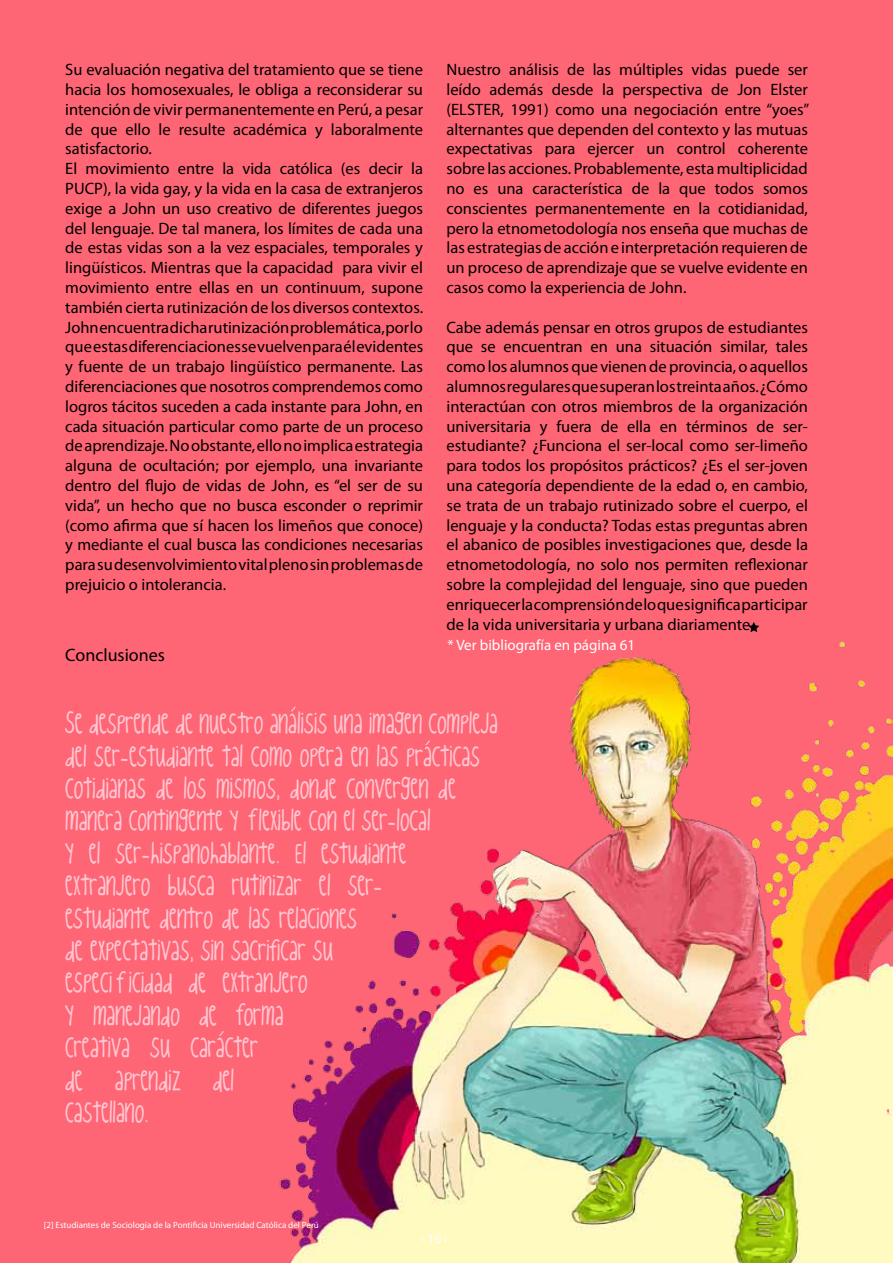
<style>
.page{position:relative;width:893px;height:1263px;background:#fe6575}
.page>*{position:absolute;margin:0;border:0;box-sizing:border-box;transform-origin:0 0}
.t1{font:27px/32.4px "kingcoo LKC";color:#fec6d1}
.t2{font:18px "Myriad Pro";color:#000}
.t3{font:16.5px/19.8px "Myriad Pro";color:#000;text-align:justify}
.t4{font:15px "Myriad Pro";color:#fff}
.t5{font:13.5px "Myriad Pro";color:#fff}
.t6{font:9px "Myriad Pro";color:#fff}
</style>
<div class="page">
<img style="left:279px;top:632px;width:614px;height:631px">
<svg style="left:748px;top:622px;width:11px;height:10px"></svg>
<svg style="left:291px;top:689px;width:21px;height:24px"></svg>
<svg style="left:425px;top:723px;width:21px;height:23px"></svg>
<svg style="left:219px;top:1031px;width:5px;height:5px"></svg>
<p class="t3" style="left:65px;top:59px;width:359px;text-align:left">Su evaluación negativa del tratamiento que se tiene hacia los homosexuales, le obliga a reconsiderar su intención de vivir permanentemente en Perú, a pesar de que ello le resulte académica y laboralmente satisfactorio.<br>El movimiento entre la vida católica (es decir la PUCP), la vida gay, y la vida en la casa de extranjeros exige a John un uso creativo de diferentes juegos del lenguaje. De tal manera, los límites de cada una de estas vidas son a la vez espaciales, temporales y lingüísticos. Mientras que la capacidad para vivir el movimiento entre ellas en un continuum, supone también cierta rutinización de los diversos contextos.<br>John encuentra dicha rutinización problemática, por lo que estas diferenciaciones se vuelven para él evidentes y fuente de un trabajo lingüístico permanente. Las diferenciaciones que nosotros comprendemos como logros tácitos suceden a cada instante para John, en cada situación particular como parte de un proceso de aprendizaje. No obstante, ello no implica estrategia alguna de ocultación; por ejemplo, una invariante dentro del flujo de vidas de John, es “el ser de su vida”, un hecho que no busca esconder o reprimir (como afirma que sí hacen los limeños que conoce) y mediante el cual busca las condiciones necesarias para su desenvolvimiento vital pleno sin problemas de prejuicio o intolerancia.</p>
<p class="t2" style="left:65px;top:644px;width:101px">Conclusiones</p>
<p class="t3" style="left:446px;top:59px;width:364px">Nuestro análisis de las múltiples vidas puede ser leído además desde la perspectiva de Jon Elster (ELSTER, 1991) como una negociación entre “yoes” alternantes que dependen del contexto y las mutuas expectativas para ejercer un control coherente sobre las acciones. Probablemente, esta multiplicidad no es una característica de la que todos somos conscientes permanentemente en la cotidianidad, pero la etnometodología nos enseña que muchas de las estrategias de acción e interpretación requieren de un proceso de aprendizaje que se vuelve evidente en casos como la experiencia de John.</p>
<p class="t3" style="left:446px;top:317px;width:363px">Cabe además pensar en otros grupos de estudiantes que se encuentran en una situación similar, tales como los alumnos que vienen de provincia, o aquellos alumnos regulares que superan los treinta años. ¿Cómo interactúan con otros miembros de la organización universitaria y fuera de ella en términos de ser&shy;estudiante? ¿Funciona el ser-local como ser-limeño para todos los propósitos prácticos? ¿Es el ser-joven una categoría dependiente de la edad o, en cambio, se trata de un trabajo rutinizado sobre el cuerpo, el lenguaje y la conducta? Todas estas preguntas abren el abanico de posibles investigaciones que, desde la etnometodología, no solo nos permiten reflexionar sobre la complejidad del lenguaje, sino que pueden enriquecer la comprensión de lo que significa participar de la vida universitaria y urbana diariamente.</p>
<p class="t4" style="left:448px;top:636px;width:189px">* Ver bibliografía en página 61</p>
<p class="t1" style="left:65px;top:707px;width:434px">SE DESPRENDE DE NUESTRO ANALISIS UNA IMAGEN COMPLEJA DEL SER-ESTUDIANTE TAL COMO OPERA EN LAS PRACTICAS COTIDIANAS DE LOS MISMOS, DONDE CONVERGEN DE MANERA CONTINGENTE Y FLLEXIBLE CON EL SER-LOCAL<br>Y EL SER-HISPANOHABLANTE. EL ESTUDIANTE EXTRANJERO BUSCA RUTINIZAR EL SER-<br>ESTUDIANTE DENTRO DE LAS RELACIONES<br>DE EXPECTATIVAS, SIN SACRI ICAR SU<br>ESPECI ICIDAD DE EXTRANJERO<br>Y MANEJANDO DE FORMA<br>CREATIVA SU CARACTER<br>DE APRENDIZ DEL<br>CASTELLANO.</p>
<h1 class="t1" style="left:248px;top:805px;width:9px">F</h1>
<h1 class="t1" style="left:270px;top:935px;width:9px">F</h1>
<h1 class="t1" style="left:117px;top:967px;width:9px">F</h1>
<p class="t6" style="left:44px;top:1219px;width:276px">[2] Estudiantes de Sociología de la Pontificia Universidad Católica del Perú</p>
<p class="t5" style="left:421px;top:1230px;width:28px">‹ 16 ›</p>
</div>
